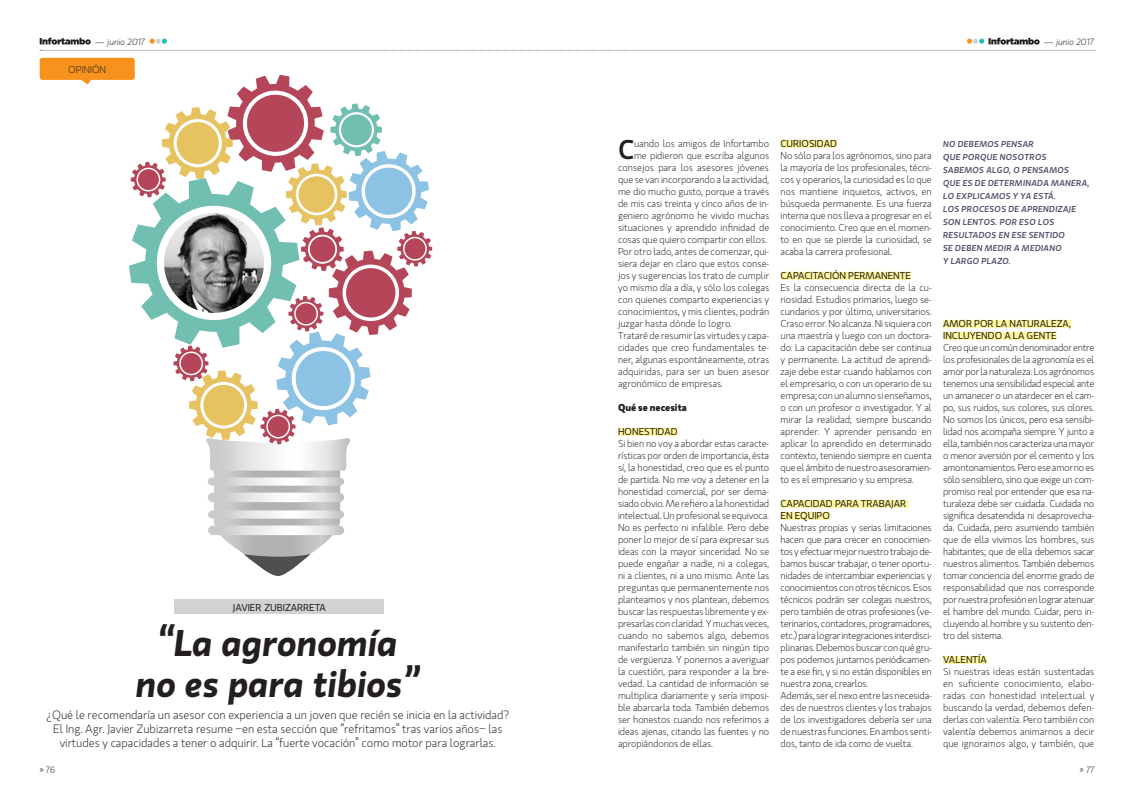
<style>
.page{position:relative;width:1134px;height:794px;background:#fff}
.page>*{position:absolute;margin:0;border:0;box-sizing:border-box;transform-origin:0 0}
.Título{font:italic 600 37px "Gloriola Std";color:#231f20}
.Texto{font:500 27px "Gloriola Std";color:#231f20}
.Copete{font:300 12px/14px "Gloriola Std";color:#231f20;text-align:center}
.Texto-2{font:300 10px/12px "Gloriola Std";letter-spacing:-.01em;color:#231f20;text-align:justify}
.Texto-3{font:10px "Gloriola Std";color:#231f20}
.Volanta{font:10px "Gloriola Std";color:#231f20}
.Subtitulos{font:700 10px "Gloriola Std";color:#231f20}
.t1{font:italic 300 9px "Gloriola Std";color:#231f20}
.TXT_2012{font:italic 500 8.6px/13px "Gloriola Std";letter-spacing:.03em;color:#534d68}
</style>
<div class="page">
<div style="left:175px;top:600px;width:209px;height:14px;background:#d1d2d4"></div>
<div style="left:618px;top:428px;width:60px;height:8px;background:#fff79a"></div>
<div style="left:780px;top:140px;width:57px;height:8px;background:#fff79a"></div>
<div style="left:780px;top:272px;width:131px;height:8px;background:#fff79a"></div>
<div style="left:780px;top:500px;width:128px;height:8px;background:#fff79a"></div>
<div style="left:780px;top:512px;width:50px;height:8px;background:#fff79a"></div>
<div style="left:943px;top:320px;width:128px;height:8px;background:#fff79a"></div>
<div style="left:943px;top:332px;width:113px;height:8px;background:#fff79a"></div>
<div style="left:943px;top:656px;width:44px;height:8px;background:#fff79a"></div>
<svg style="left:39px;top:57px;width:393px;height:519px"></svg>
<svg style="left:40px;top:38px;width:1055px;height:13px"></svg>
<p class="t1" style="left:95px;top:36px;width:51px">— junio 2017</p>
<p class="t1" style="left:1044px;top:36px;width:51px">— junio 2017</p>
<p class="Texto-2" style="left:68px;top:63px;width:39px">OPINIÓN</p>
<p class="Volanta" style="left:233px;top:600px;width:94px">JAVIER ZUBIZARRETA</p>
<p class="Título" style="left:157px;top:616px;width:242px">“La agronomía</p>
<p class="Título" style="left:136px;top:657px;width:285px">no es para tibios”</p>
<p class="Copete" style="left:46px;top:707px;width:464px">¿Qué le recomendaría un asesor con experiencia a un joven que recién se inicia en la actividad?<br>El Ing. Agr. Javier Zubizarreta resume −en esta sección que “refritamos” tras varios años− las virtudes y capacidades a tener o adquirir. La “fuerte vocación” como motor para lograrlas.</p>
<p class="Texto-2" style="left:618px;top:137px;width:153px;text-align:right">uando los amigos de Infortambo<br>me pidieron que escriba algunos consejos para los asesores jóvenes que se van incorporando a la actividad, me dio mucho gusto, porque a través de mis casi treinta y cinco años de in&shy;geniero agrónomo he vivido muchas situaciones y aprendido infinidad de cosas que quiero compartir con ellos.</p>
<p class="Texto-2" style="left:618px;top:245px;width:153px">Por otro lado, antes de comenzar, qui&shy;siera dejar en claro que estos conse&shy;jos y sugerencias los trato de cumplir yo mismo día a día, y sólo los colegas con quienes comparto experiencias y conocimientos, y mis clientes, podrán juzgar hasta dónde lo logro.</p>
<p class="Texto-2" style="left:618px;top:329px;width:153px">Trataré de resumir las virtudes y capa&shy;cidades que creo fundamentales te&shy;ner, algunas espontáneamente, otras adquiridas, para ser un buen asesor agronómico de empresas.</p>
<p class="Subtitulos" style="left:618px;top:400px;width:70px">Qué se necesita</p>
<p class="Texto-3" style="left:618px;top:424px;width:61px">HONESTIDAD</p>
<p class="Texto-2" style="left:618px;top:437px;width:153px">Si bien no voy a abordar estas caracte&shy;rísticas por orden de importancia, ésta sí, la honestidad, creo que es el punto de partida. No me voy a detener en la honestidad comercial, por ser dema&shy;siado obvio. Me refiero a la honestidad intelectual. Un profesional se equivoca.<br>No es perfecto ni infalible. Pero debe poner lo mejor de sí para expresar sus ideas con la mayor sinceridad. No se puede engañar a nadie, ni a colegas, ni a clientes, ni a uno mismo. Ante las preguntas que permanentemente nos planteamos y nos plantean, debemos buscar las respuestas libremente y ex&shy;presarlas con claridad. Y muchas veces, cuando no sabemos algo, debemos manifestarlo también sin ningún tipo de vergüenza. Y ponernos a averiguar la cuestión, para responder a la bre&shy;vedad. La cantidad de información se multiplica diariamente y sería imposi&shy;ble abarcarla toda. También debemos ser honestos cuando nos referimos a ideas ajenas, citando las fuentes y no apropiándonos de ellas.</p>
<p class="Texto" style="left:618px;top:130px;width:18px">C</p>
<p class="Texto-3" style="left:780px;top:136px;width:58px">CURIOSIDAD</p>
<p class="Texto-2" style="left:780px;top:149px;width:153px">No sólo para los agrónomos, sino para la mayoría de los profesionales, técni&shy;cos y operarios, la curiosidad es lo que nos mantiene inquietos, activos, en búsqueda permanente. Es una fuerza interna que nos lleva a progresar en el conocimiento. Creo que en el momen&shy;to en que se pierde la curiosidad, se acaba la carrera profesional.</p>
<p class="Texto-3" style="left:780px;top:268px;width:132px">CAPACITACIÓN PERMANENTE</p>
<p class="Texto-2" style="left:780px;top:281px;width:153px">Es la consecuencia directa de la cu&shy;riosidad. Estudios primarios, luego se&shy;cundarios y por último, universitarios.<br>Craso error. No alcanza. Ni siquiera con una maestría y luego con un doctora&shy;do. La capacitación debe ser continua y permanente. La actitud de aprendi&shy;zaje debe estar cuando hablamos con el empresario, o con un operario de su empresa; con un alumno si enseñamos, o con un profesor o investigador. Y al mirar la realidad; siempre buscando aprender. Y aprender pensando en aplicar lo aprendido en determinado contexto, teniendo siempre en cuenta que el ámbito de nuestro asesoramien&shy;to es el empresario y su empresa.</p>
<p class="Texto-3" style="left:780px;top:496px;width:127px">CAPACIDAD PARA TRABAJAR</p>
<p class="Texto-3" style="left:780px;top:508px;width:51px">EN EQUIPO</p>
<p class="Texto-2" style="left:780px;top:521px;width:153px">Nuestras propias y serias limitaciones hacen que para crecer en conocimien&shy;tos y efectuar mejor nuestro trabajo de&shy;bamos buscar trabajar, o tener oportu&shy;nidades de intercambiar experiencias y conocimientos con otros técnicos. Esos técnicos podrán ser colegas nuestros, pero también de otras profesiones (ve&shy;terinarios, contadores, programadores, etc.) para lograr integraciones interdisci&shy;plinarias. Debemos buscar con qué gru&shy;pos podemos juntarnos periódicamen&shy;te a ese fin, y si no están disponibles en nuestra zona, crearlos.</p>
<p class="Texto-2" style="left:780px;top:689px;width:153px">Además, ser el nexo entre las necesida&shy;des de nuestros clientes y los trabajos de los investigadores debería ser una de nuestras funciones. En ambos senti&shy;dos, tanto de ida como de vuelta.</p>
<p class="TXT_2012" style="left:943px;top:137px;width:92px">NO DEBEMOS PENSAR</p>
<p class="TXT_2012" style="left:943px;top:150px;width:105px">QUE PORQUE NOSOTROS</p>
<p class="TXT_2012" style="left:943px;top:163px;width:127px">SABEMOS ALGO, O PENSAMOS</p>
<p class="TXT_2012" style="left:943px;top:176px;width:148px">QUE ES DE DETERMINADA MANERA,<br>LO EXPLICAMOS Y YA ESTÁ.</p>
<p class="TXT_2012" style="left:943px;top:202px;width:135px">LOS PROCESOS DE APRENDIZAJE<br>SON LENTOS. POR ESO LOS<br>RESULTADOS EN ESE SENTIDO</p>
<p class="TXT_2012" style="left:943px;top:241px;width:120px">SE DEBEN MEDIR A MEDIANO</p>
<p class="TXT_2012" style="left:943px;top:254px;width:69px">Y LARGO PLAZO.</p>
<p class="Texto-3" style="left:943px;top:316px;width:129px">AMOR POR LA NATURALEZA,</p>
<p class="Texto-3" style="left:943px;top:328px;width:115px">INCLUYENDO A LA GENTE</p>
<p class="Texto-2" style="left:943px;top:341px;width:153px">Creo que un común denominador entre los profesionales de la agronomía es el amor por la naturaleza. Los agrónomos tenemos una sensibilidad especial ante un amanecer o un atardecer en el cam&shy;po, sus ruidos, sus colores, sus olores.<br>No somos los únicos, pero esa sensibi&shy;lidad nos acompaña siempre. Y junto a ella, también nos caracteriza una mayor o menor aversión por el cemento y los amontonamientos. Pero ese amor no es sólo sensiblero, sino que exige un com&shy;promiso real por entender que esa na&shy;turaleza debe ser cuidada. Cuidada no significa desatendida ni desaprovecha&shy;da. Cuidada, pero asumiendo también que de ella vivimos los hombres, sus habitantes; que de ella debemos sacar nuestros alimentos. También debemos tomar conciencia del enorme grado de responsabilidad que nos corresponde por nuestra profesión en lograr atenuar el hambre del mundo. Cuidar, pero in&shy;cluyendo al hombre y su sustento den&shy;tro del sistema.</p>
<p class="Texto-3" style="left:943px;top:652px;width:45px">VALENTÍA</p>
<p class="Texto-2" style="left:943px;top:665px;width:153px">Si nuestras ideas están sustentadas en suficiente conocimiento, elabo&shy;radas con honestidad intelectual y buscando la verdad, debemos defen&shy;derlas con valentía. Pero también con valentía debemos animarnos a decir que ignoramos algo, y también, que</p>
<p class="t1" style="left:40px;top:763px;width:17px">» 76</p>
<p class="t1" style="left:1080px;top:763px;width:16px">» 77</p>
</div>
